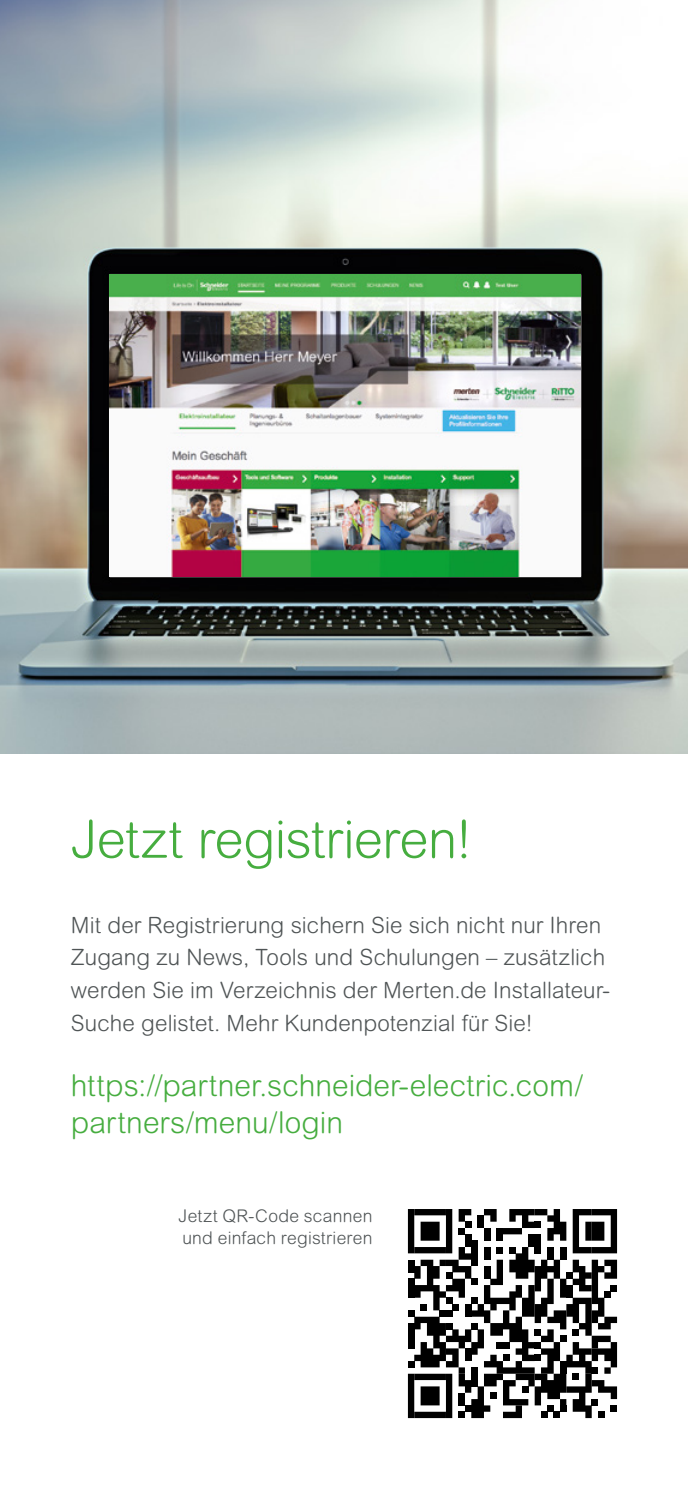
<style>
.page{position:relative;width:688px;height:1489px;background:#fff}
.page>*{position:absolute;margin:0;border:0;box-sizing:border-box;transform-origin:0 0}
.t1{font:300 52.5px "Arial Rounded MT Std";letter-spacing:-.005em;color:#46ad3f}
.t2{font:300 30px/37.5px "Arial Rounded MT Std";color:#46ad3f}
.t3{font:300 22.5px/32.5px "Arial Rounded MT Std";letter-spacing:.005em;color:#4f5455}
.t4{font:300 17.5px/22.5px "Arial Rounded MT Std";letter-spacing:.015em;color:#4f5455}
</style>
<div class="page">
<img style="left:0;top:0;width:687px;height:753px">
<img style="left:110px;top:274px;width:470px;height:302px">
<svg style="left:408px;top:1209px;width:209px;height:208px"></svg>
<div style="left:610px;top:1405px;width:7px;height:6px;background:#000"></div>
<h1 class="t1" style="left:71px;top:808px;width:403px">Jetzt registrieren!</h1>
<p class="t3" style="left:71px;top:908px;width:540px">Mit der Registrierung sichern Sie sich nicht nur Ihren Zugang zu News, Tools und Schulungen – zusätzlich werden Sie im Verzeichnis der Merten.de Installateur-Suche gelistet. Mehr Kundenpotenzial für Sie!</p>
<h2 class="t2" style="left:71px;top:1065px;width:513px">https://partner.schneider-electric.com/ partners/menu/login</h2>
<p class="t4" style="left:178px;top:1204px;width:195px">Jetzt QR-Code scannen und einfach registrieren</p>
</div>
